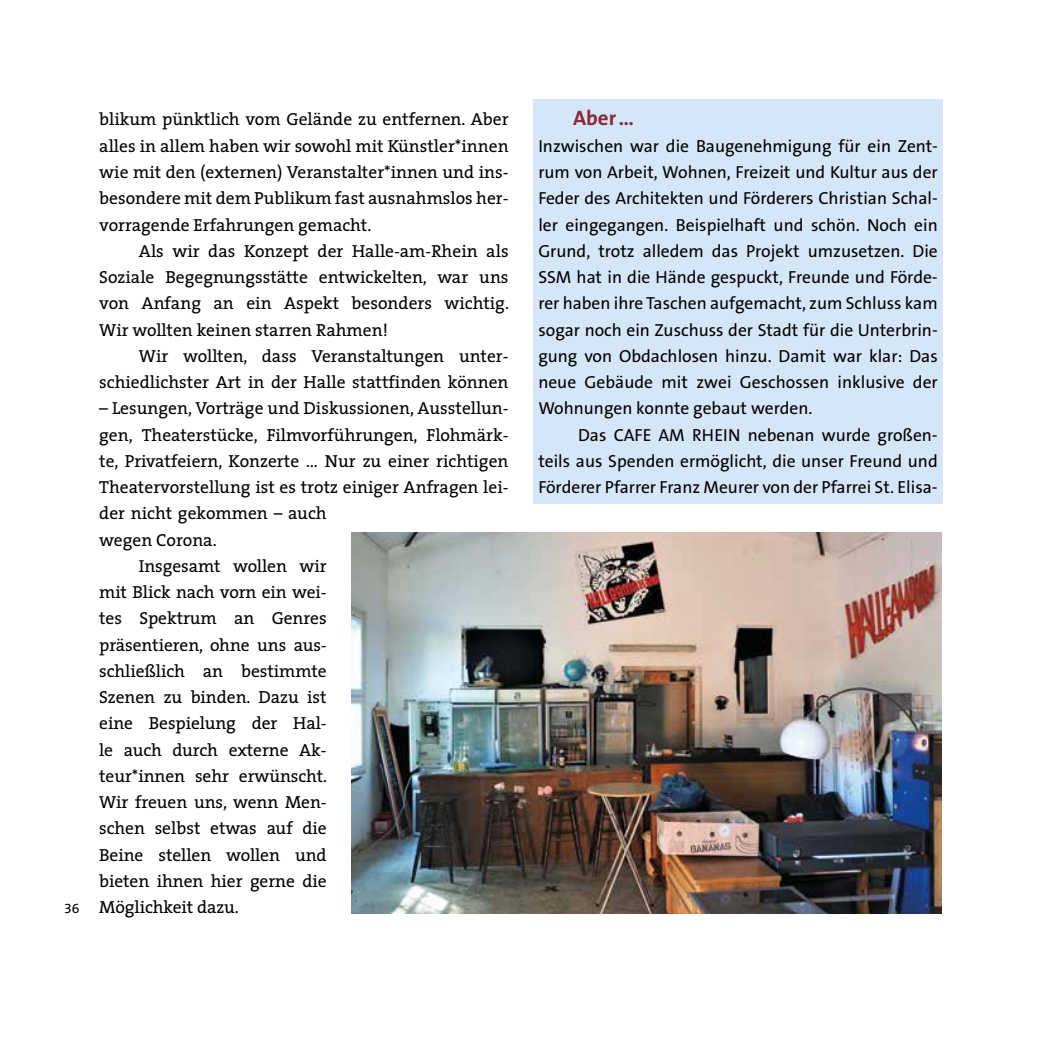
<style>
.page{position:relative;width:1042px;height:1042px;background:#fff}
.page>*{position:absolute;margin:0;border:0;box-sizing:border-box;transform-origin:0 0}
.t1{font:700 21px "The Sans B7";color:#8b2939}
.t2{font:17.5px/26.2px "The Serif Plain";letter-spacing:-.005em;color:#000;text-align:justify}
.t3{font:17.5px/26.2px "The Sans B5 Plain";color:#000;text-align:justify}
.t4{font:14px "The Sans B5 Plain";color:#000}
</style>
<div class="page">
<div style="left:533px;top:99px;width:410px;height:405px;background:#d4e6f7"></div>
<img style="left:351px;top:532px;width:591px;height:381px">
<p class="t4" style="left:64px;top:901px;width:17px">36</p>
<p class="t2" style="left:99px;top:106px;width:411px">blikum pünktlich vom Gelände zu entfernen. Aber alles in allem haben wir sowohl mit Künstler*innen wie mit den (externen) Veranstalter*innen und ins&shy;besondere mit dem Publikum fast ausnahmslos her&shy;vorragende Erfahrungen gemacht.</p>
<p class="t2" style="left:99px;top:237px;width:411px;text-indent:40px">Als wir das Konzept der Halle-am-Rhein als Soziale Begegnungsstätte entwickelten, war uns von Anfang an ein Aspekt besonders wichtig.<br>Wir wollten keinen starren Rahmen!</p>
<p class="t2" style="left:99px;top:342px;width:411px;text-align:right">Wir wollten, dass Veranstaltungen unter&shy;schiedlichster Art in der Halle stattfinden können</p>
<p class="t2" style="left:99px;top:395px;width:411px">– Lesungen, Vorträge und Diskussionen, Ausstellun-</p>
<p class="t2" style="left:99px;top:421px;width:411px">gen, Theaterstücke, Filmvorführungen, Flohmärk-</p>
<p class="t2" style="left:99px;top:447px;width:411px">te, Privatfeiern, Konzerte … Nur zu einer richtigen</p>
<p class="t2" style="left:99px;top:473px;width:411px">Theatervorstellung ist es trotz einiger Anfragen lei-</p>
<p class="t2" style="left:99px;top:500px;width:229px">der nicht gekommen – auch</p>
<p class="t2" style="left:99px;top:526px;width:119px">wegen Corona.</p>
<p class="t2" style="left:139px;top:552px;width:189px">Insgesamt wollen wir</p>
<p class="t2" style="left:99px;top:578px;width:229px">mit Blick nach vorn ein wei-</p>
<p class="t2" style="left:99px;top:605px;width:229px">tes Spektrum an Genres</p>
<p class="t2" style="left:99px;top:631px;width:229px">präsentieren, ohne uns aus-</p>
<p class="t2" style="left:99px;top:657px;width:229px">schließlich an bestimmte</p>
<p class="t2" style="left:99px;top:683px;width:229px">Szenen zu binden. Dazu ist</p>
<p class="t2" style="left:99px;top:710px;width:229px">eine Bespielung der Hal-</p>
<p class="t2" style="left:99px;top:736px;width:227px">le auch durch externe Ak-</p>
<p class="t2" style="left:99px;top:762px;width:229px">teur*innen sehr erwünscht.</p>
<p class="t2" style="left:99px;top:788px;width:229px">Wir freuen uns, wenn Men-</p>
<p class="t2" style="left:99px;top:815px;width:229px">schen selbst etwas auf die</p>
<p class="t2" style="left:99px;top:841px;width:229px">Beine stellen wollen und</p>
<p class="t2" style="left:99px;top:867px;width:229px">bieten ihnen hier gerne die</p>
<p class="t2" style="left:99px;top:893px;width:141px">Möglichkeit dazu.</p>
<p class="t1" style="left:573px;top:107px;width:62px">Aber…</p>
<p class="t3" style="left:538px;top:133px;width:401px">Inzwischen war die Baugenehmigung für ein Zent&shy;rum von Arbeit, Wohnen, Freizeit und Kultur aus der Feder des Architekten und Förderers Christian Schal&shy;ler eingegangen. Beispielhaft und schön. Noch ein Grund, trotz alledem das Projekt umzusetzen. Die SSM hat in die Hände gespuckt, Freunde und Förde&shy;rer haben ihre Taschen aufgemacht, zum Schluss kam sogar noch ein Zuschuss der Stadt für die Unterbrin&shy;gung von Obdachlosen hinzu. Damit war klar: Das neue Gebäude mit zwei Geschossen inklusive der Wohnungen konnte gebaut werden.</p>
<p class="t3" style="left:538px;top:422px;width:401px;text-indent:40px">Das CAFE AM RHEIN nebenan wurde großen&shy;teils aus Spenden ermöglicht, die unser Freund und Förderer Pfarrer Franz Meurer von der Pfarrei St. Elisa-</p>
</div>
